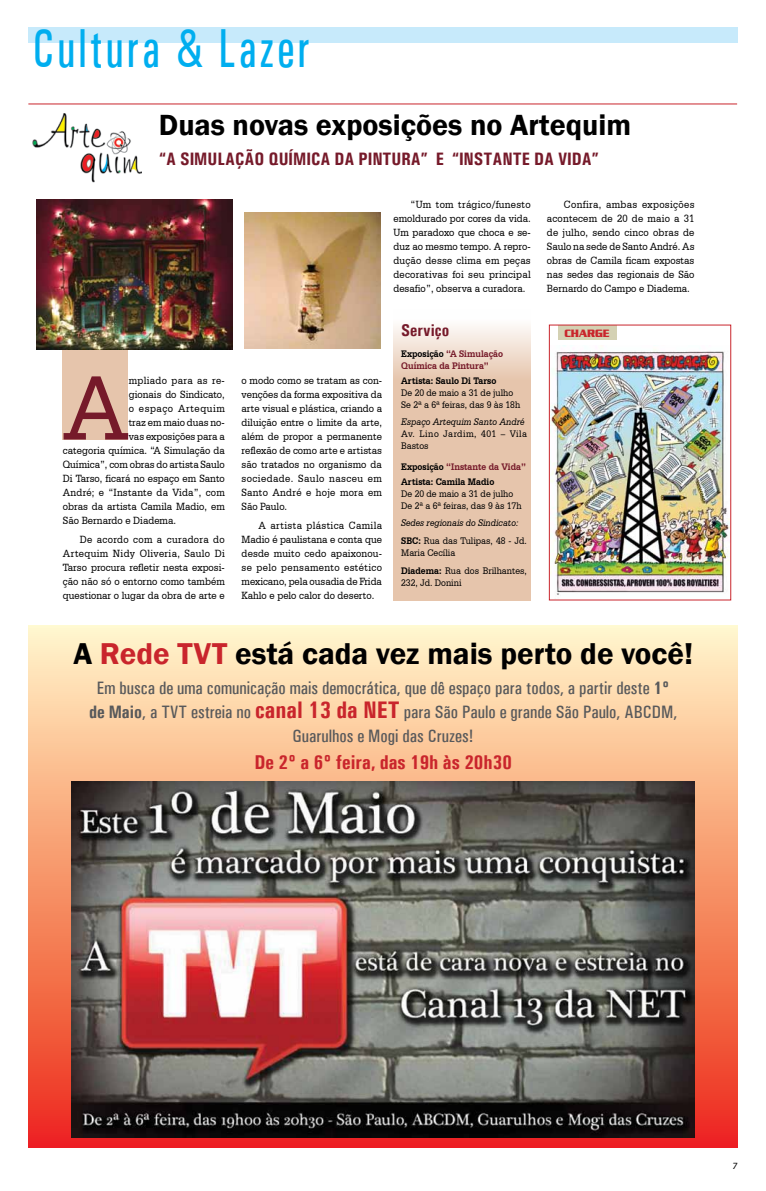
<style>
.page{position:relative;width:766px;height:1191px;background:#fff}
.page>*{position:absolute;margin:0;border:0;box-sizing:border-box;transform-origin:0 0}
.t1{font:97.2px "Serifa BT";color:#761a2a;scale:.9 1}
.t2{font:500 condensed 55px "Univers";color:#00aeef;scale:.8 1}
.t3{font:600 31px "Franklin Gothic";color:#000}
.t4{font:600 30px "Franklin Gothic";color:#000}
.t5{font:700 condensed 20px "Univers";color:#c9252c}
.t6{font:500 condensed 18px/24px "Univers";color:#58595b;text-align:center}
.t7{font:700 condensed 18px "Univers";color:#761a2a}
.t8{font:700 condensed 17px "Univers";color:#761a2a}
.t9{font:11px/14px "Serifa BT";color:#000;text-align:justify;scale:.9 1}
.t10{font:11px "Serifa BT";letter-spacing:.02em;color:#000;scale:.9 1}
.t11{font:11px "Serifa BT";letter-spacing:.03em;color:#000;scale:.9 1}
.t12{font:11px "Serifa BT";letter-spacing:.05em;color:#000;scale:.9 1}
.t13{font:700 11px "Serpentine D";color:#c9252c;scale:.9 1}
.t14{font:10px/12px "Serifa BT";color:#000;scale:.9 1}
.t15{font:italic 10px/17.7px "Serifa BT";color:#000;scale:.9 1}
.t16{font:700 10px/14.8px "Serifa BT";color:#000;scale:.9 1}
.t17{font:700 10px/12px "Serifa BT";color:#761a2a;scale:.9 1}
.t18{font:10px/12px "Serifa BT";letter-spacing:.05em;color:#000;scale:.9 1}
.t19{font:italic 500 9px "Univers";color:#000}
.s1{color:#000}
.s2{color:#761a2a}
.s3{font-weight:700;font-style:normal}
.s4{font-style:normal}
.s5{font-weight:700}
.s6{color:#c9252c}
.s7{font-weight:700;font-size:24px;color:#c9252c}
</style>
<div class="page">
<div style="left:63px;top:340px;width:65px;height:99px;background:#e6c5ac"></div>
<svg style="left:393px;top:326px;width:137px;height:275px;background:#e8c9b3"></svg>
<div style="left:558px;top:325px;width:58px;height:15px;background:#d4d1b3"></div>
<div style="left:28px;top:28px;width:709px;height:15px;background:#c7eafb"></div>
<svg style="left:29px;top:625px;width:708px;height:523px;background:#f9b992"></svg>
<img style="left:72px;top:781px;width:622px;height:356px">
<img style="left:551px;top:351px;width:177px;height:244px">
<div style="left:549px;top:325px;width:181px;height:275px;border:1px solid #c9252c"></div>
<img style="left:32px;top:114px;width:109px;height:69px">
<hr style="left:28px;top:103px;width:709px;height:1px;background:#c9252c">
<img style="left:37px;top:199px;width:195px;height:150px">
<img style="left:244px;top:213px;width:137px;height:135px">
<h2 class="t2" style="left:33px;top:16px;width:347px">Cultura &amp; Lazer</h2>
<h3 class="t4" style="left:159px;top:107px;width:473px">Duas novas exposições no Artequim</h3>
<h3 class="t7" style="left:159px;top:148px;width:224px">“A SIMULAÇÃO QUÍMICA DA PINTURA</h3>
<h3 class="t7" style="left:420px;top:148px;width:48px">” E “INSTANTE</h3>
<h3 class="t7" style="left:534px;top:148px;width:66px">DA VIDA”</h3>
<h1 class="t1" style="left:63px;top:349px;width:75px">A</h1>
<p class="t11" style="left:129px;top:373px;width:108px">mpliado para as re-</p>
<p class="t9" style="left:129px;top:387px;width:108px">gionais do Sindicato,</p>
<p class="t12" style="left:129px;top:401px;width:108px">o espaço Artequim</p>
<p class="t9" style="left:129px;top:415px;width:108px">traz em maio duas no-</p>
<p class="t9" style="left:129px;top:429px;width:108px">vas exposições para a</p>
<p class="t9" style="left:63px;top:443px;width:181px">categoria química. “A Simulação da</p>
<p class="t9" style="left:63px;top:457px;width:181px">Química”, com obras do artista Saulo</p>
<p class="t9" style="left:63px;top:471px;width:181px">Di Tarso, ficará no espaço em Santo</p>
<p class="t10" style="left:63px;top:485px;width:181px">André; e “Instante da Vida”, com</p>
<p class="t9" style="left:63px;top:499px;width:181px">obras da artista Camila Madio, em</p>
<p class="t9" style="left:63px;top:513px;width:127px">São Bernardo e Diadema.</p>
<p class="t9" style="left:63px;top:532px;width:181px;text-indent:17px">De acordo com a curadora do Artequim Nidy Oliveria, Saulo Di Tarso procura refletir nesta exposi&shy;ção não só o entorno como também questionar o lugar da obra de arte e</p>
<p class="t9" style="left:393px;top:197px;width:154px;text-indent:17px">“Um tom trágico/funesto emoldurado por cores da vida.<br>Um paradoxo que choca e se&shy;duz ao mesmo tempo. A repro&shy;dução desse clima em peças decorativas foi seu principal desafio”, observa a curadora.</p>
<p class="t9" style="left:547px;top:197px;width:165px;text-indent:17px">Confira, ambas exposições acontecem de 20 de maio a 31 de julho, sendo cinco obras de Saulo na sede de Santo André. As obras de Camila ficam expostas nas sedes das regionais de São Bernardo do Campo e Diadema.</p>
<p class="t9" style="left:241px;top:373px;width:158px">o modo como se tratam as con&shy;venções da forma expositiva da arte visual e plástica, criando a diluição entre o limite da arte, além de propor a permanente reflexão de como arte e artistas são tratados no organismo da sociedade. Saulo nasceu em Santo André e hoje mora em São Paulo.</p>
<p class="t9" style="left:241px;top:518px;width:157px;text-indent:17px">A artista plástica Camila Madio é paulistana e conta que desde muito cedo apaixonou&shy;se pelo pensamento estético mexicano, pela ousadia de Frida Kahlo e pelo calor do deserto.</p>
<h3 class="t8" style="left:401px;top:320px;width:49px">SERVIÇO</h3>
<p class="t17" style="left:401px;top:347px;width:115px"><span class="s1">Exposição</span> “A Simulação<br>Química da Pintura”</p>
<p class="t16" style="left:401px;top:373px;width:107px">Artista: Saulo Di Tarso</p>
<p class="t14" style="left:401px;top:386px;width:134px">De 20 de maio a 31 de julho<br>Se 2ª a 6ª feiras, das 9 às 18h</p>
<p class="t15" style="left:401px;top:413px;width:138px">Espaço Artequim Santo André</p>
<p class="t18" style="left:401px;top:428px;width:141px">Av. Lino Jardim, 401 – Vila<br>Bastos</p>
<p class="t16" style="left:401px;top:459px;width:140px">Exposição <span class="s2">“Instante da Vida”<br></span>Artista: Camila Madio</p>
<p class="t14" style="left:401px;top:487px;width:135px">De 20 de maio a 31 de julho<br>De 2ª a 6ª feiras, das 9 às 17h</p>
<p class="t15" style="left:401px;top:514px;width:141px">Sedes regionais do Sindicato:<br><span class="s3">SBC:</span> <span class="s4">Rua das Tulipas, 48 - Jd.</span></p>
<p class="t14" style="left:401px;top:544px;width:141px;line-height:17.7px">Maria Cecília<br><span class="s5">Diadema:</span> Rua dos Brilhantes,</p>
<p class="t14" style="left:401px;top:576px;width:69px">232, Jd. Donini</p>
<p class="t13" style="left:564px;top:327px;width:52px">CHARGE</p>
<h3 class="t3" style="left:73px;top:634px;width:621px">A <span class="s6">Rede TVT</span> está cada vez mais perto de você!</h3>
<h3 class="t6" style="left:89px;top:675px;width:589px">Em busca de uma comunicação mais democrática, que dê espaço para todos, a partir deste <span class="s5">1º<br>DE MAIO</span>, a TVT estreia no <span class="s7">CANAL 13 DA NET</span> para São Paulo e grande São Paulo, ABCDM,<br>Guarulhos e Mogi das Cruzes!</h3>
<h3 class="t5" style="left:254px;top:749px;width:259px">DE 2º A 6º FEIRA, DAS 19H ÀS 20H30</h3>
<p class="t19" style="left:731px;top:1159px;width:7px">7</p>
</div>
